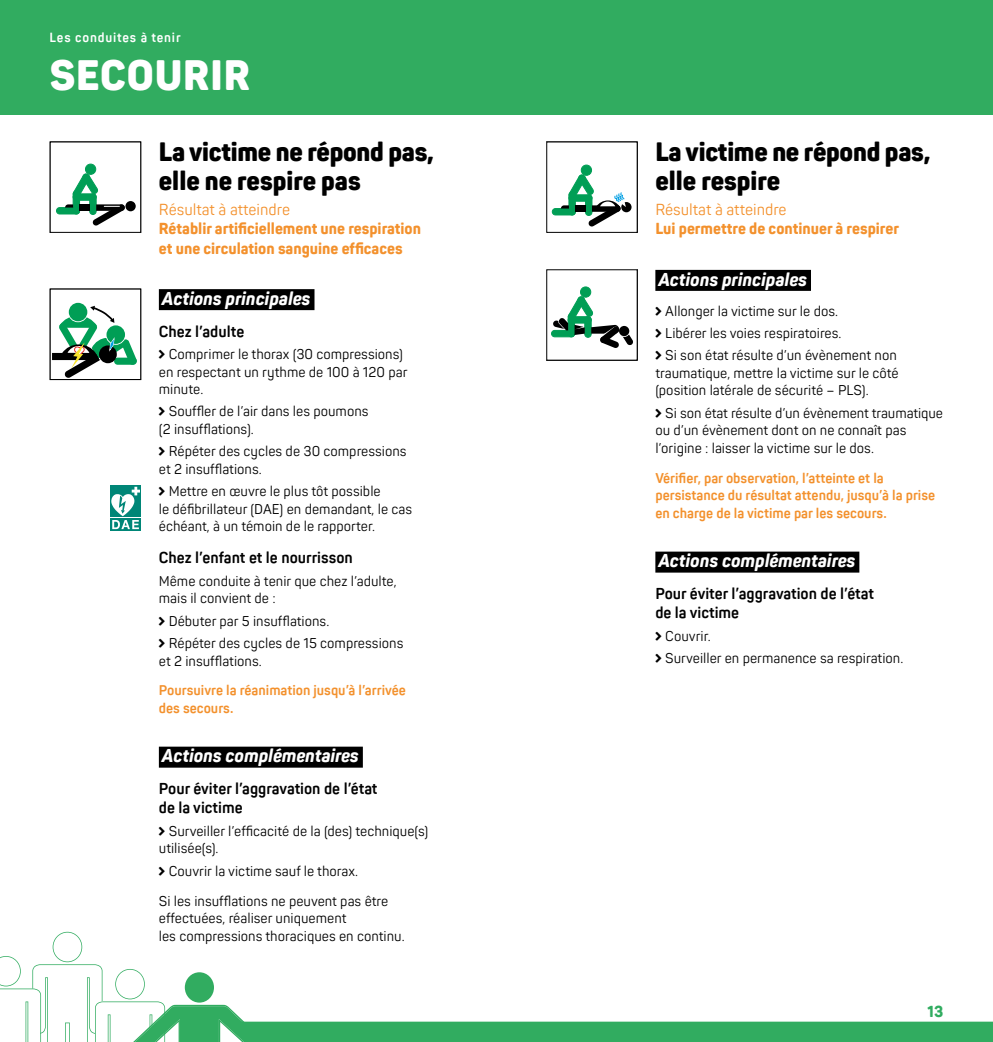
<style>
.page{position:relative;width:993px;height:1042px;background:#fff}
.page>*{position:absolute;margin:0;border:0;box-sizing:border-box;transform-origin:0 0}
.t1{font:900 42px "Panton Narrow";letter-spacing:.02em;color:#fff}
.t2{font:900 26.25px/28.9px "Panton Narrow";letter-spacing:-.01em;color:#000}
.t3{font:italic 800 18.38px "Panton Narrow";color:#fff}
.t4{font:700 15.75px/19.2px "Panton Narrow";color:#000}
.t5{font:800 15.75px/19.2px "Panton Narrow";color:#f3912d}
.t6{font:15.75px "Panton Narrow";color:#f3912d}
.t7{font:800 15.75px "Panton Narrow";color:#31ac60}
.t8{font:14px/17.5px "Panton Narrow";color:#000}
.t9{font:700 14px/17.5px "Panton Narrow";color:#f3912d}
.t10{font:700 13.12px "Panton Narrow";letter-spacing:.06em;color:#fff}
.s1{font-family:"Makisupa"}
</style>
<div class="page">
<div style="left:0;top:0;width:496px;height:115px;background:#31ac60"></div>
<div style="left:496px;top:0;width:496px;height:115px;background:#31ac60"></div>
<svg style="left:0;top:932px;width:992px;height:110px"></svg>
<div style="left:655px;top:270px;width:155px;height:21px;background:#000"></div>
<div style="left:655px;top:551px;width:204px;height:21px;background:#000"></div>
<div style="left:159px;top:289px;width:155px;height:21px;background:#000"></div>
<div style="left:159px;top:746px;width:204px;height:21px;background:#000"></div>
<div style="left:50px;top:289px;width:91px;height:91px;border:1px solid #000"></div>
<div style="left:68px;top:302px;width:20px;height:20px;border:2px solid #fff;border-radius:50%"></div>
<div style="left:69px;top:303px;width:18px;height:18px;background:#009e55;border-radius:50%"></div>
<svg style="left:52px;top:306px;width:85px;height:72px"></svg>
<div style="left:50px;top:142px;width:91px;height:91px;border:1px solid #000"></div>
<svg style="left:72px;top:173px;width:26px;height:25px"></svg>
<div style="left:73px;top:194px;width:23px;height:6px;background:#009e55;border-radius:3px"></div>
<div style="left:73px;top:194px;width:23px;height:6px;border:1px solid #009e55;border-radius:3px"></div>
<div style="left:73px;top:191px;width:6px;height:23px;background:#009e55;border-radius:3px"></div>
<div style="left:73px;top:191px;width:7px;height:23px;border:1px solid #009e55;border-radius:3px"></div>
<div style="left:90px;top:194px;width:6px;height:20px;background:#009e55;border-radius:3px"></div>
<div style="left:90px;top:194px;width:6px;height:21px;border:1px solid #009e55;border-radius:3px"></div>
<div style="left:56px;top:208px;width:24px;height:6px;background:#009e55;border-radius:3px"></div>
<div style="left:56px;top:207px;width:24px;height:7px;border:1px solid #009e55;border-radius:3px"></div>
<div style="left:85px;top:164px;width:11px;height:10px;background:#009e55;border-radius:50%"></div>
<div style="left:85px;top:164px;width:11px;height:10px;border:1px solid #009e55;border-radius:50%"></div>
<div style="left:80px;top:204px;width:10px;height:7px;background:#000"></div>
<svg style="left:65px;top:204px;width:8px;height:4px"></svg>
<div style="left:125px;top:201px;width:11px;height:10px;background:#000;border-radius:50%"></div>
<svg style="left:92px;top:204px;width:33px;height:22px"></svg>
<div style="left:552px;top:209px;width:23px;height:6px;background:#009e55;border-radius:3px"></div>
<div style="left:552px;top:208px;width:23px;height:7px;border:1px solid #009e55;border-radius:3px"></div>
<div style="left:581px;top:165px;width:10px;height:10px;background:#009e55;border-radius:50%"></div>
<div style="left:581px;top:165px;width:10px;height:10px;border:1px solid #009e55;border-radius:50%"></div>
<svg style="left:560px;top:174px;width:71px;height:53px"></svg>
<div style="left:551px;top:330px;width:23px;height:7px;border:1px solid #009e55;border-radius:3px"></div>
<div style="left:580px;top:287px;width:10px;height:10px;background:#009e55;border-radius:50%"></div>
<div style="left:580px;top:287px;width:10px;height:10px;border:1px solid #009e55;border-radius:50%"></div>
<svg style="left:552px;top:296px;width:81px;height:52px"></svg>
<div style="left:110px;top:486px;width:31px;height:31px;background:#008677"></div>
<svg style="left:110px;top:518px;width:31px;height:13px"></svg>
<svg style="left:111px;top:487px;width:29px;height:42px"></svg>
<p class="t10" style="left:50px;top:29px;width:132px">Les conduites à tenir</p>
<h1 class="t1" style="left:50px;top:48px;width:202px">SECOURIR</h1>
<h2 class="t2" style="left:159px;top:137px;width:276px">La victime ne répond pas, elle ne respire pas</h2>
<p class="t6" style="left:159px;top:200px;width:133px">Résultat à atteindre</p>
<p class="t5" style="left:159px;top:219px;width:263px">Rétablir artificiellement une respiration et une circulation sanguine efficaces</p>
<h3 class="t3" style="left:162px;top:287px;width:150px">Actions principales</h3>
<p class="t4" style="left:159px;top:321px;width:87px">Chez l’adulte</p>
<p class="t8" style="left:159px;top:345px;width:250px"><span class="s1">&gt;</span> Comprimer le thorax (30 compressions) en respectant un rythme de 100 à 120 par minute.</p>
<p class="t8" style="left:159px;top:403px;width:211px"><span class="s1">&gt;</span> Souffler de l’air dans les poumons (2 insufflations).</p>
<p class="t8" style="left:159px;top:443px;width:249px"><span class="s1">&gt;</span> Répéter des cycles de 30 compressions et 2 insufflations.</p>
<p class="t8" style="left:159px;top:483px;width:255px"><span class="s1">&gt;</span> Mettre en œuvre le plus tôt possible<br>le défibrillateur (DAE) en demandant, le cas échéant, à un témoin de le rapporter.</p>
<p class="t4" style="left:159px;top:548px;width:195px">Chez l’enfant et le nourrisson</p>
<p class="t8" style="left:159px;top:572px;width:239px">Même conduite à tenir que chez l’adulte, mais il convient de :</p>
<p class="t8" style="left:159px;top:609px;width:246px;line-height:22.4px"><span class="s1">&gt;</span> Débuter par 5 insufflations.<br><span class="s1">&gt;</span> Répéter des cycles de 15 compressions</p>
<p class="t8" style="left:159px;top:652px;width:104px">et 2 insufflations.</p>
<p class="t9" style="left:159px;top:681px;width:248px">Poursuivre la réanimation jusqu’à l’arrivée des secours.</p>
<h3 class="t3" style="left:162px;top:744px;width:198px">Actions complémentaires</h3>
<p class="t4" style="left:159px;top:779px;width:220px">Pour éviter l’aggravation de l’état de la victime</p>
<p class="t8" style="left:159px;top:822px;width:271px"><span class="s1">&gt;</span> Surveiller l’efficacité de la (des) technique(s) utilisée(s).</p>
<p class="t8" style="left:159px;top:856px;width:231px;line-height:29.9px"><span class="s1">&gt;</span> Couvrir la victime sauf le thorax.<br>Si les insufflations ne peuvent pas être</p>
<p class="t8" style="left:159px;top:909px;width:247px">effectuées, réaliser uniquement<br>les compressions thoraciques en continu.</p>
<h2 class="t2" style="left:655px;top:137px;width:276px">La victime ne répond pas, elle respire</h2>
<p class="t6" style="left:655px;top:200px;width:133px">Résultat à atteindre</p>
<p class="t5" style="left:655px;top:219px;width:245px">Lui permettre de continuer à respirer</p>
<h3 class="t3" style="left:658px;top:267px;width:150px">Actions principales</h3>
<p class="t8" style="left:655px;top:299px;width:243px;line-height:22.4px"><span class="s1">&gt;</span> Allonger la victime sur le dos.<br><span class="s1">&gt;</span> Libérer les voies respiratoires.<br><span class="s1">&gt;</span> Si son état résulte d’un évènement non</p>
<p class="t8" style="left:655px;top:364px;width:245px">traumatique, mettre la victime sur le côté (position latérale de sécurité – PLS).</p>
<p class="t8" style="left:655px;top:404px;width:289px"><span class="s1">&gt;</span> Si son état résulte d’un évènement traumatique ou d’un évènement dont on ne connaît pas l’origine : laisser la victime sur le dos.</p>
<p class="t9" style="left:655px;top:469px;width:281px">Vérifier, par observation, l’atteinte et la persistance du résultat attendu, jusqu’à la prise en charge de la victime par les secours.</p>
<h3 class="t3" style="left:658px;top:549px;width:198px">Actions complémentaires</h3>
<p class="t4" style="left:655px;top:584px;width:220px">Pour éviter l’aggravation de l’état de la victime</p>
<p class="t8" style="left:655px;top:624px;width:249px;line-height:22.4px"><span class="s1">&gt;</span> Couvrir.<br><span class="s1">&gt;</span> Surveiller en permanence sa respiration.</p>
<p class="t7" style="left:927px;top:1001px;width:17px">13</p>
</div>
